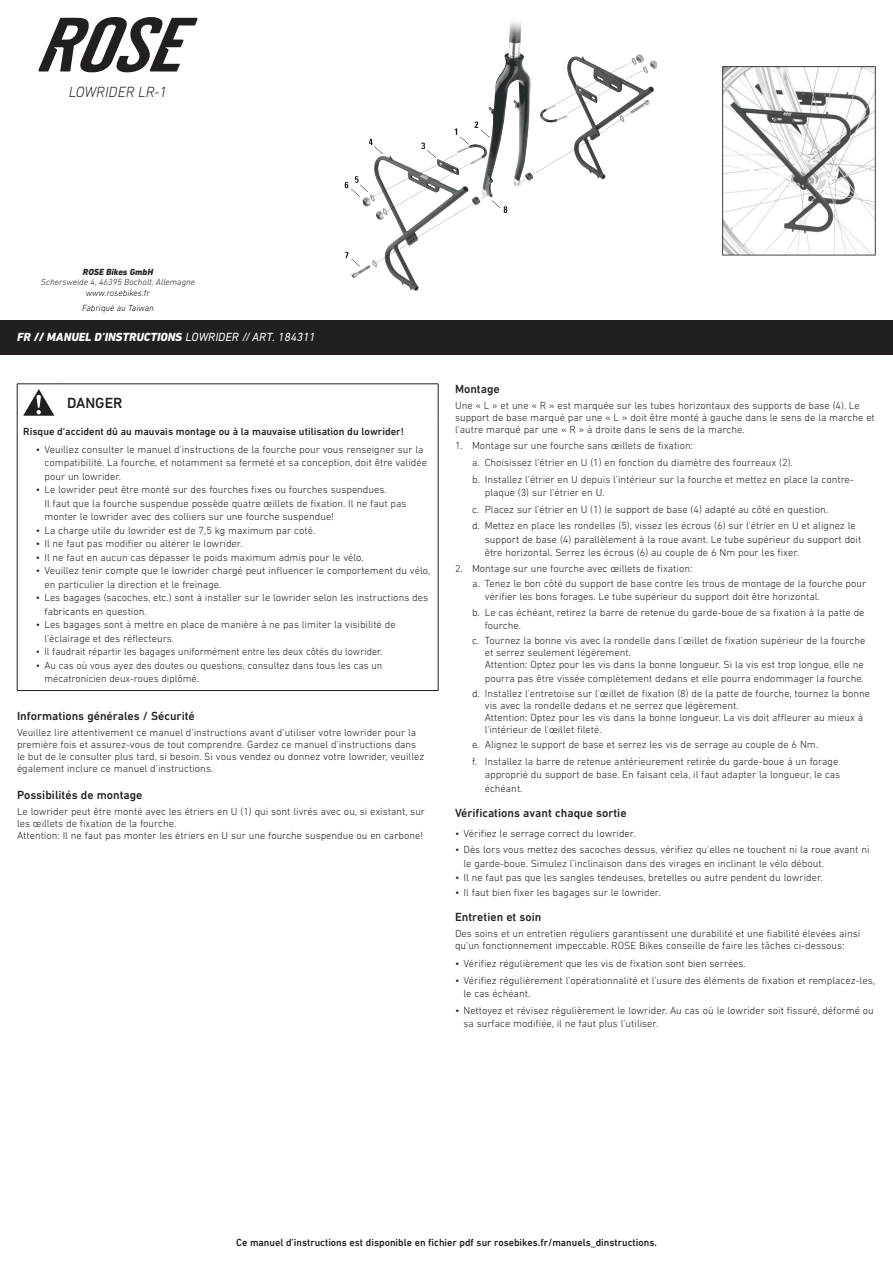
<style>
.page{position:relative;width:893px;height:1263px;background:#fff}
.page>*{position:absolute;margin:0;border:0;box-sizing:border-box;transform-origin:0 0}
.t1{font:italic 300 15px "DIN Next LT Pro";color:#231f20}
.t2{font:500 15px "DIN Next LT Pro";color:#231f20}
.t3{font:500 12px "DIN Next LT Pro";color:#231f20}
.t4{font:italic 800 12px "DIN Next LT Pro";color:#fff}
.t5{font:300 10.5px/13.5px "DIN Next LT Pro";color:#231f20}
.t6{font:500 10.5px "DIN Next LT Pro";color:#231f20}
.t7{font:300 10.5px "DIN Next LT Pro";color:#231f20;scale:.96 1}
.t8{font:italic 300 9px "DIN Next LT Pro";color:#231f20}
.t9{font:italic 300 9px/15px "DIN Next LT Pro";color:#000;text-align:center}
.t10{font:italic 800 9px "DIN Next LT Pro";color:#231f20}
.s1{font-weight:400}
</style>
<div class="page">
<svg style="left:38px;top:17px;width:160px;height:55px"></svg>
<img style="left:344px;top:21px;width:313px;height:270px">
<img style="left:723px;top:67px;width:153px;height:189px">
<div style="left:0;top:320px;width:893px;height:34px;background:#231f20"></div>
<hr style="left:17px;top:384px;width:44px;height:1px;background:#231f20">
<hr style="left:17px;top:384px;width:1px;height:39px;background:#231f20">
<hr style="left:61px;top:384px;width:377px;height:1px;background:#231f20">
<hr style="left:438px;top:384px;width:1px;height:39px;background:#231f20">
<hr style="left:17px;top:423px;width:1px;height:267px;background:#231f20">
<hr style="left:17px;top:690px;width:44px;height:1px;background:#231f20">
<hr style="left:61px;top:690px;width:377px;height:1px;background:#231f20">
<hr style="left:438px;top:423px;width:1px;height:267px;background:#231f20">
<svg style="left:23px;top:389px;width:31px;height:27px"></svg>
<h1 class="t1" style="left:69px;top:83px;width:100px">LOWRIDER LR-1</h1>
<p class="t10" style="left:83px;top:266px;width:72px">ROSE Bikes GmbH</p>
<p class="t8" style="left:41px;top:277px;width:156px">Schersweide 4, 46395 Bocholt, Allemagne</p>
<p class="t9" style="left:82px;top:286px;width:73px">www.rosebikes.fr<br>Fabriqué au Taïwan</p>
<p class="t4" style="left:17px;top:330px;width:300px">FR // MANUEL D’INSTRUCTIONS <span class="s1">LOWRIDER // ART. 184311</span></p>
<h1 class="t2" style="left:67px;top:394px;width:57px">DANGER</h1>
<p class="t6" style="left:23px;top:425px;width:382px">Risque d‘accident dû au mauvais montage ou à la mauvaise utilisation du lowrider!</p>
<p class="t5" style="left:44px;top:442px;width:384px;text-indent:-9px">• Veuillez consulter le manuel d’instructions de la fourche pour vous renseigner sur la compatibilité. La fourche, et notamment sa fermeté et sa conception, doit être validée pour un lowrider.</p>
<p class="t5" style="left:44px;top:483px;width:364px;text-indent:-9px">• Le lowrider peut être monté sur des fourches fixes ou fourches suspendues.<br>Il faut que la fourche suspendue possède quatre œillets de fixation. Il ne faut pas monter le lowrider avec des colliers sur une fourche suspendue!</p>
<p class="t5" style="left:36px;top:523px;width:281px">• La charge utile du lowrider est de 7,5 kg maximum par coté.</p>
<p class="t5" style="left:36px;top:537px;width:208px">• Il ne faut pas modifier ou altérer le lowrider.</p>
<p class="t5" style="left:36px;top:550px;width:329px">• Il ne faut en aucun cas dépasser le poids maximum admis pour le vélo.</p>
<p class="t5" style="left:44px;top:564px;width:387px;text-indent:-9px">• Veuillez tenir compte que le lowrider chargé peut influencer le comportement du vélo, en particulier la direction et le freinage.</p>
<p class="t5" style="left:44px;top:591px;width:385px;text-indent:-9px">• Les bagages (sacoches, etc.) sont à installer sur le lowrider selon les instructions des fabricants en question.</p>
<p class="t5" style="left:44px;top:618px;width:353px;text-indent:-9px">• Les bagages sont à mettre en place de manière à ne pas limiter la visibilité de l’éclairage et des réflecteurs.</p>
<p class="t7" style="left:36px;top:645px;width:363px">• Il faudrait répartir les bagages uniformément entre les deux côtés du lowrider.</p>
<p class="t5" style="left:44px;top:658px;width:340px;text-indent:-8px">• Au cas où vous ayez des doutes ou questions, consultez dans tous les cas un mécatronicien deux-roues diplômé.</p>
<p class="t3" style="left:17px;top:709px;width:179px">Informations générales / Sécurité</p>
<p class="t5" style="left:17px;top:727px;width:409px;line-height:12px">Veuillez lire attentivement ce manuel d‘instructions avant d’utiliser votre lowrider pour la première fois et assurez-vous de tout comprendre. Gardez ce manuel d’instructions dans le but de le consulter plus tard, si besoin. Si vous vendez ou donnez votre lowrider, veuillez également inclure ce manuel d’instructions.</p>
<p class="t3" style="left:17px;top:788px;width:127px">Possibilités de montage</p>
<p class="t5" style="left:17px;top:805px;width:410px;line-height:12px">Le lowrider peut être monté avec les étriers en U (1) qui sont livrés avec ou, si existant, sur les œillets de fixation de la fourche.<br>Attention: Il ne faut pas monter les étriers en U sur une fourche suspendue ou en carbone!</p>
<p class="t3" style="left:455px;top:382px;width:46px">Montage</p>
<p class="t5" style="left:455px;top:399px;width:421px;line-height:12px">Une « L » et une « R » est marquée sur les tubes horizontaux des supports de base (4). Le support de base marqué par une « L » doit être monté à gauche dans le sens de la marche et l’autre marqué par une « R » à droite dans le sens de la marche.</p>
<p class="t5" style="left:472px;top:437px;width:383px;line-height:16.6px;text-indent:-17px">1. Montage sur une fourche sans œillets de fixation:<br>a. Choisissez l’étrier en U (1) en fonction du diamètre des fourreaux (2).<br>b. Installez l’étrier en U depuis l’intérieur sur la fourche et mettez en place la contre-</p>
<p class="t5" style="left:472px;top:484px;width:385px;line-height:16.6px;text-indent:13px">plaque (3) sur l’étrier en U.<br>c. Placez sur l’étrier en U (1) le support de base (4) adapté au côté en question.<br>d. Mettez en place les rondelles (5), vissez les écrous (6) sur l'étrier en U et alignez le</p>
<p class="t5" style="left:485px;top:532px;width:378px">support de base (4) parallèlement à la roue avant. Le tube supérieur du support doit être horizontal. Serrez les écrous (6) au couple de 6 Nm pour les fixer.</p>
<p class="t5" style="left:472px;top:560px;width:396px;line-height:15.1px;text-indent:-17px">2. Montage sur une fourche avec œillets de fixation:<br>a. Tenez le bon côté du support de base contre les trous de montage de la fourche pour</p>
<p class="t5" style="left:472px;top:589px;width:394px;line-height:15.1px;text-indent:13px">vérifier les bons forages. Le tube supérieur du support doit être horizontal.<br>b. Le cas échéant, retirez la barre de retenue du garde-boue de sa fixation à la patte de</p>
<p class="t5" style="left:472px;top:618px;width:395px;line-height:15.1px;text-indent:13px">fourche.<br>c. Tournez la bonne vis avec la rondelle dans l’œillet de fixation supérieur de la fourche</p>
<p class="t5" style="left:485px;top:646px;width:380px;line-height:12px">et serrez seulement légèrement.<br>Attention: Optez pour les vis dans la bonne longueur. Si la vis est trop longue, elle ne</p>
<p class="t5" style="left:472px;top:670px;width:400px;line-height:15.1px;text-indent:13px">pourra pas être vissée complètement dedans et elle pourra endommager la fourche. d. Installez l'entretoise sur l'œillet de fixation (8) de la patte de fourche, tournez la bonne</p>
<p class="t5" style="left:485px;top:699px;width:380px;line-height:12px">vis avec la rondelle dedans et ne serrez que légèrement.<br>Attention: Optez pour les vis dans la bonne longueur. La vis doit affleurer au mieux à l'intérieur de l'œillet fileté.</p>
<p class="t5" style="left:472px;top:736px;width:368px;line-height:16.6px">e. Alignez le support de base et serrez les vis de serrage au couple de 6 Nm.<br>f. Installez la barre de retenue antérieurement retirée du garde-boue à un forage</p>
<p class="t5" style="left:485px;top:768px;width:357px">approprié du support de base. En faisant cela, il faut adapter la longueur, le cas échéant.</p>
<p class="t3" style="left:455px;top:806px;width:173px">Vérifications avant chaque sortie</p>
<p class="t5" style="left:455px;top:826px;width:182px">• Vérifiez le serrage correct du lowrider.</p>
<p class="t5" style="left:463px;top:843px;width:408px;text-indent:-9px">• Dès lors vous mettez des sacoches dessus, vérifiez qu’elles ne touchent ni la roue avant ni le garde-boue. Simulez l’inclinaison dans des virages en inclinant le vélo débout.</p>
<p class="t5" style="left:455px;top:871px;width:369px">• Il ne faut pas que les sangles tendeuses, bretelles ou autre pendent du lowrider.</p>
<p class="t5" style="left:455px;top:885px;width:207px">• Il faut bien fixer les bagages sur le lowrider.</p>
<p class="t3" style="left:455px;top:910px;width:88px">Entretien et soin</p>
<p class="t5" style="left:455px;top:927px;width:407px;line-height:12px">Des soins et un entretien réguliers garantissent une durabilité et une fiabilité élevées ainsi qu’un fonctionnement impeccable. ROSE Bikes conseille de faire les tâches ci-dessous:</p>
<p class="t5" style="left:455px;top:956px;width:292px">• Vérifiez régulièrement que les vis de fixation sont bien serrées.</p>
<p class="t5" style="left:463px;top:973px;width:413px;text-indent:-9px">• Vérifiez régulièrement l’opérationnalité et l’usure des éléments de fixation et remplacez-les, le cas échéant.</p>
<p class="t5" style="left:463px;top:1003px;width:412px;text-indent:-9px">• Nettoyez et révisez régulièrement le lowrider. Au cas où le lowrider soit fissuré, déformé ou sa surface modifiée, il ne faut plus l’utiliser.</p>
<p class="t6" style="left:236px;top:1236px;width:422px">Ce manuel d’instructions est disponible en fichier pdf sur rosebikes.fr/manuels_dinstructions.</p>
</div>
